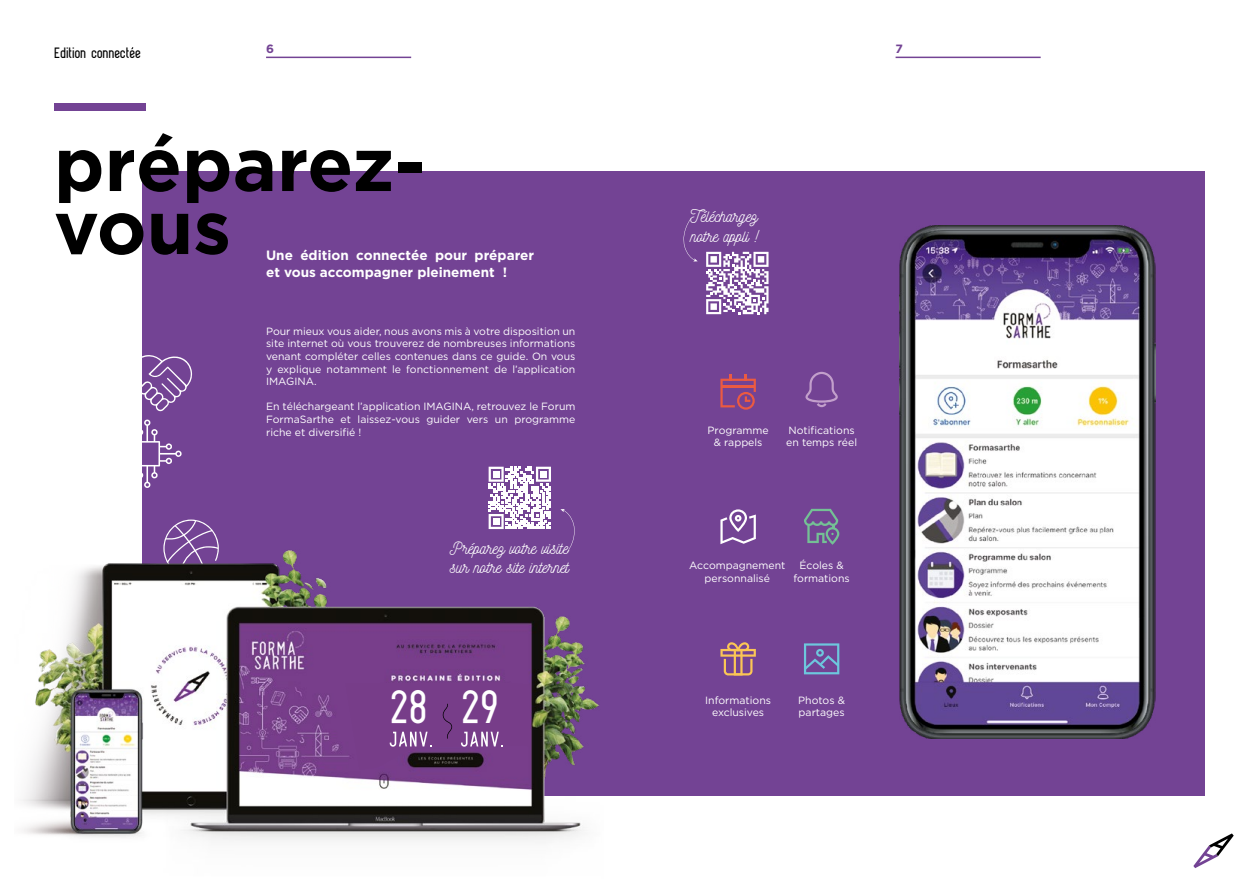
<style>
.page{position:relative;width:1259px;height:893px;background:#fff}
.page>*{position:absolute;margin:0;border:0;box-sizing:border-box;transform-origin:0 0}
.t1{font:700 75px/63px "Gotham";color:#000}
.t2{font:500 46.5px "Alpha";color:#fff}
.t3{font:16.5px/19.8px "Nickainley";color:#fff}
.t4{font:500 15px "Alpha";color:#000}
.t5{font:700 13.5px/16.2px "Gotham";color:#fff}
.t6{font:700 12px "Gotham";color:#734394}
.t7{font:10.5px/12.6px "Gotham";color:#fff;text-align:center}
</style>
<div class="page">
<hr style="left:266px;top:57px;width:145px;height:1px;background:#734394">
<hr style="left:895px;top:57px;width:145px;height:1px;background:#734394">
<svg style="left:1193px;top:833px;width:40px;height:35px"></svg>
<div style="left:143px;top:171px;width:1062px;height:624px;background:#734394"></div>
<svg style="left:164px;top:519px;width:54px;height:21px"></svg>
<img style="left:21px;top:540px;width:583px;height:301px">
<div style="left:54px;top:104px;width:91px;height:7px;background:#734394"></div>
<svg style="left:142px;top:355px;width:50px;height:57px"></svg>
<svg style="left:142px;top:420px;width:40px;height:68px"></svg>
<svg style="left:683px;top:218px;width:14px;height:43px"></svg>
<svg style="left:560px;top:509px;width:15px;height:43px"></svg>
<svg style="left:706px;top:252px;width:62px;height:62px"></svg>
<svg style="left:720px;top:374px;width:36px;height:36px"></svg>
<svg style="left:804px;top:643px;width:35px;height:31px"></svg>
<svg style="left:805px;top:372px;width:33px;height:35px"></svg>
<svg style="left:720px;top:509px;width:36px;height:35px"></svg>
<svg style="left:804px;top:509px;width:35px;height:36px"></svg>
<svg style="left:720px;top:642px;width:36px;height:33px"></svg>
<img style="left:899px;top:225px;width:256px;height:513px">
<svg style="left:488px;top:467px;width:63px;height:62px"></svg>
<div style="left:540px;top:471px;width:7px;height:6px;background:#fff"></div>
<div style="left:493px;top:518px;width:6px;height:7px;background:#fff"></div>
<svg style="left:345px;top:682px;width:185px;height:88px"></svg>
<h3 class="t4" style="left:54px;top:43px;width:89px">Edition connectée</h3>
<p class="t6" style="left:266px;top:42px;width:9px">6</p>
<p class="t6" style="left:895px;top:42px;width:9px">7</p>
<h1 class="t1" style="left:54px;top:131px;width:372px">préparez&shy;vous</h1>
<p class="t5" style="left:266px;top:247px;width:269px">Une édition connectée pour préparer et vous accompagner pleinement !</p>
<p class="t7" style="left:266px;top:325px;width:311px;text-align:justify">Pour mieux vous aider, nous avons mis à votre disposition un site internet où vous trouverez de nombreuses informations venant compléter celles contenues dans ce guide. On vous y explique notamment le fonctionnement de l’application IMAGINA.</p>
<p class="t7" style="left:266px;top:400px;width:311px;text-align:justify">En téléchargeant l’application IMAGINA, retrouvez le Forum FormaSarthe et laissez-vous guider vers un programme riche et diversifié !</p>
<h3 class="t3" style="left:450px;top:538px;width:121px">Préparez votre visite sur notre site internet</h3>
<h2 class="t2" style="left:390px;top:678px;width:110px">28 29</h2>
<h3 class="t3" style="left:690px;top:206px;width:69px">Téléchargez notre appli !</h3>
<p class="t7" style="left:707px;top:423px;width:63px">Programme &amp; rappels</p>
<p class="t7" style="left:786px;top:423px;width:72px;text-align:left">Notifications en temps réel</p>
<p class="t7" style="left:689px;top:559px;width:98px">Accompagnement personnalisé</p>
<p class="t7" style="left:793px;top:559px;width:58px">Écoles &amp; formations</p>
<p class="t7" style="left:705px;top:694px;width:67px">Informations exclusives</p>
<p class="t7" style="left:798px;top:694px;width:48px;text-align:left">Photos &amp; partages</p>
</div>
